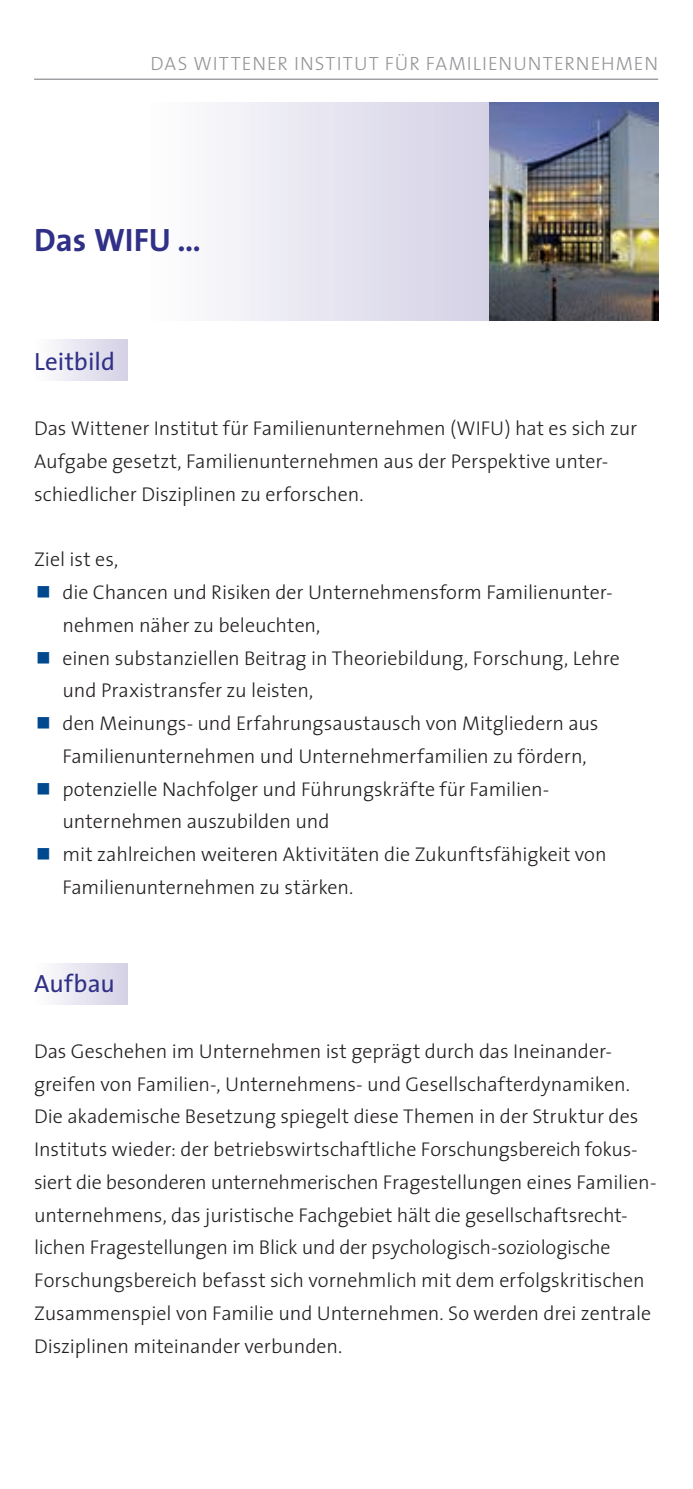
<style>
.page{position:relative;width:693px;height:1489px;background:#fff}
.page>*{position:absolute;margin:0;border:0;box-sizing:border-box;transform-origin:0 0}
.t1{font:700 32.5px "The Sans";color:#303087}
.t2{font:25px "The Sans";letter-spacing:.005em;color:#303087}
.t3{font:300 20px/32.8px "The Sans";letter-spacing:-.005em;color:#231f20}
.t4{font:19.25px "The Sans Light Caps";letter-spacing:.05em;color:#939598}
</style>
<div class="page">
<div style="left:34px;top:340px;width:94px;height:40px;background:linear-gradient(to right,#fefefe,#d4d1e5)"></div>
<div style="left:34px;top:963px;width:93px;height:41px;background:linear-gradient(to right,#fefefe,#d4d1e5)"></div>
<div style="left:145px;top:102px;width:350px;height:219px;background:linear-gradient(to right,#fefefe,#d3d0e5)"></div>
<hr style="left:34px;top:79px;width:624px;height:1px;background:#939598">
<img style="left:489px;top:102px;width:169px;height:219px">
<p class="t4" style="left:150px;top:55px;width:509px">DAS WITTENER INSTITUT FÜR FAMILIENUNTERNEHMEN</p>
<h1 class="t1" style="left:34px;top:226px;width:168px">Das WIFU …</h1>
<p class="t2" style="left:34px;top:351px;width:82px">Leitbild</p>
<p class="t3" style="left:34px;top:414px;width:604px">Das Wittener Institut für Familienunternehmen (WIFU) hat es sich zur<br>Aufgabe gesetzt, Familienunternehmen aus der Perspektive unter&shy;schiedlicher Disziplinen zu erforschen.</p>
<p class="t3" style="left:62px;top:545px;width:559px;text-indent:-28px">Ziel ist es,<br>die Chancen und Risiken der Unternehmensform Familienunter&shy;nehmen näher zu beleuchten,<br>einen substanziellen Beitrag in Theoriebildung, Forschung, Lehre und Praxistransfer zu leisten,<br>den Meinungs- und Erfahrungsaustausch von Mitgliedern aus Familienunternehmen und Unternehmerfamilien zu fördern, potenzielle Nachfolger und Führungskräfte für Familien&shy;unternehmen auszubilden und<br>mit zahlreichen weiteren Aktivitäten die Zukunftsfähigkeit von Familienunternehmen zu stärken.</p>
<p class="t2" style="left:34px;top:973px;width:82px">Aufbau</p>
<p class="t3" style="left:34px;top:1036px;width:624px">Das Geschehen im Unternehmen ist geprägt durch das Inein ander&shy;greifen von Familien-, Unternehmens- und Gesellschafterdynamiken.<br>Die akademische Besetzung spiegelt diese Themen in der Struktur des Instituts wieder: der betriebswirtschaftliche Forschungsbereich fokus&shy;siert die besonderen unternehmerischen Fragestellungen eines Familien&shy;unternehmens, das juristische Fachgebiet hält die gesellschaftsrecht&shy;lichen Fragestellungen im Blick und der psychologisch-soziologische Forschungsbereich befasst sich vornehmlich mit dem erfolgskritischen Zusammenspiel von Familie und Unternehmen. So werden drei zentrale Disziplinen miteinander verbunden.</p>
</div>
